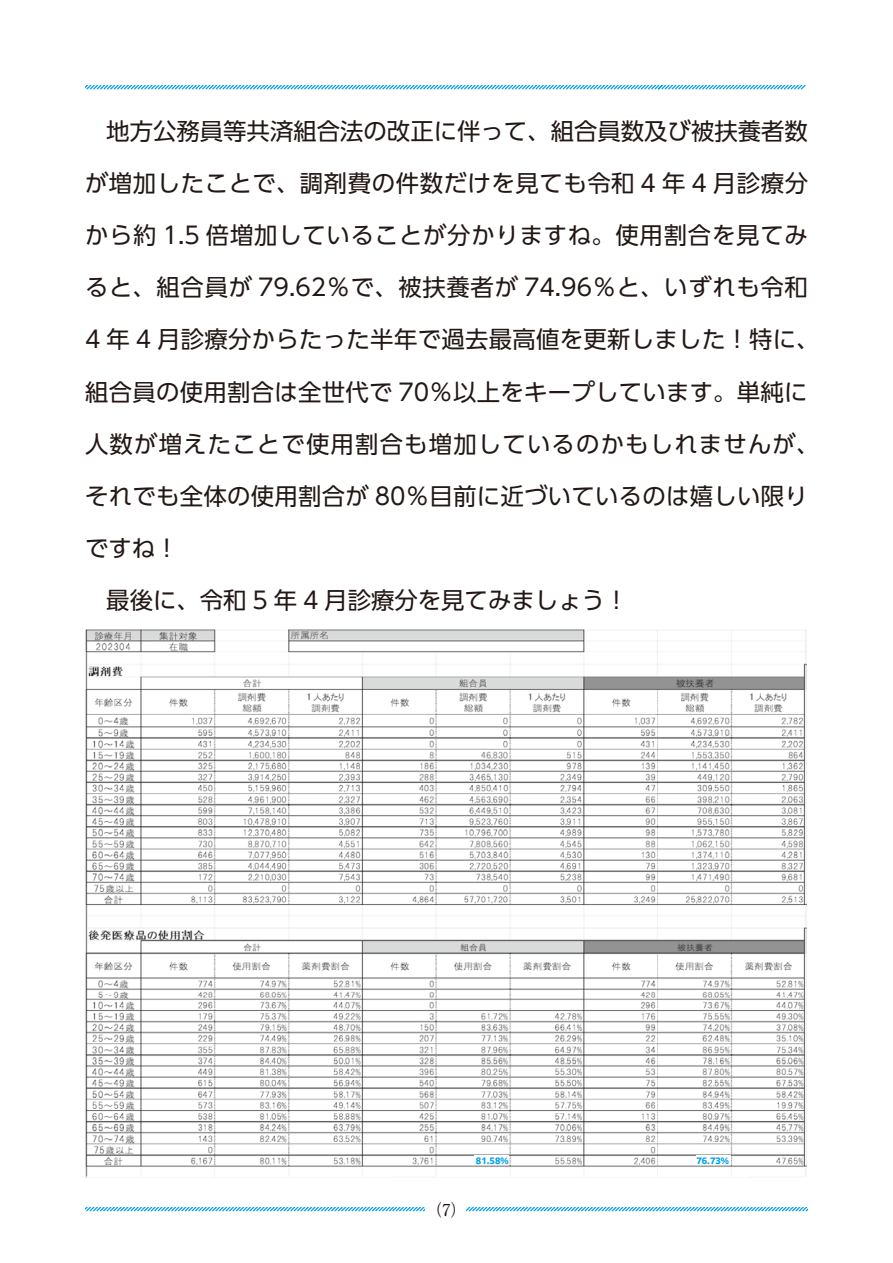
<style>
.page{position:relative;width:893px;height:1263px;background:#fff}
.page>*{position:absolute;margin:0;border:0;box-sizing:border-box;transform-origin:0 0}
.t1{font:23.4px "UD Shin Go Pr 6 N";letter-spacing:.015em;color:#221815}
.t2{font:23.4px "UD Shin Go Pr 6 N";letter-spacing:.05em;color:#221815}
.t3{font:700 16.5px "Futo Min A101 Pr 6 N";color:#221815}
.t4{font:700 8.1px "PUD Shin Go NT Pr 6 N";color:#00a0e9}
</style>
<div class="page">
<svg style="left:85px;top:85px;width:721px;height:4px;background:#7bcdf3"></svg>
<svg style="left:85px;top:1208px;width:339px;height:3px"></svg>
<svg style="left:467px;top:1208px;width:340px;height:3px"></svg>
<img style="left:85px;top:629px;width:722px;height:549px">
<div style="left:474px;top:1156px;width:34px;height:9px;background:#fff"></div>
<div style="left:696px;top:1156px;width:34px;height:9px;background:#fff"></div>
<p class="t1" style="left:106px;top:112px;width:703px">地方公務員等共済組合法の改正に伴って、組合員数及び被扶養者数</p>
<p class="t1" style="left:85px;top:164px;width:724px">が増加したことで、調剤費の件数だけを見ても令和 4 年 4 月診療分</p>
<p class="t1" style="left:85px;top:216px;width:724px">から約 1.5 倍増加していることが分かりますね。使用割合を見てみ</p>
<p class="t1" style="left:85px;top:268px;width:724px">ると、組合員が 79.62％で、被扶養者が 74.96％と、いずれも令和</p>
<p class="t1" style="left:85px;top:321px;width:736px">4 年 4 月診療分からたった半年で過去最高値を更新しました！特に、</p>
<p class="t1" style="left:85px;top:373px;width:724px">組合員の使用割合は全世代で 70％以上をキープしています。単純に</p>
<p class="t2" style="left:85px;top:425px;width:736px">人数が増えたことで使用割合も増加しているのかもしれませんが、</p>
<p class="t1" style="left:85px;top:477px;width:724px">それでも全体の使用割合が 80％目前に近づいているのは嬉しい限り</p>
<p class="t1" style="left:85px;top:529px;width:95px">ですね！</p>
<p class="t1" style="left:106px;top:581px;width:523px">最後に、令和 5 年 4 月診療分を見てみましょう！</p>
<p class="t3" style="left:426px;top:1197px;width:43px">（7）</p>
<p class="t4" style="left:476px;top:1156px;width:34px">81.58％</p>
<p class="t4" style="left:696px;top:1156px;width:34px">76.73％</p>
</div>
